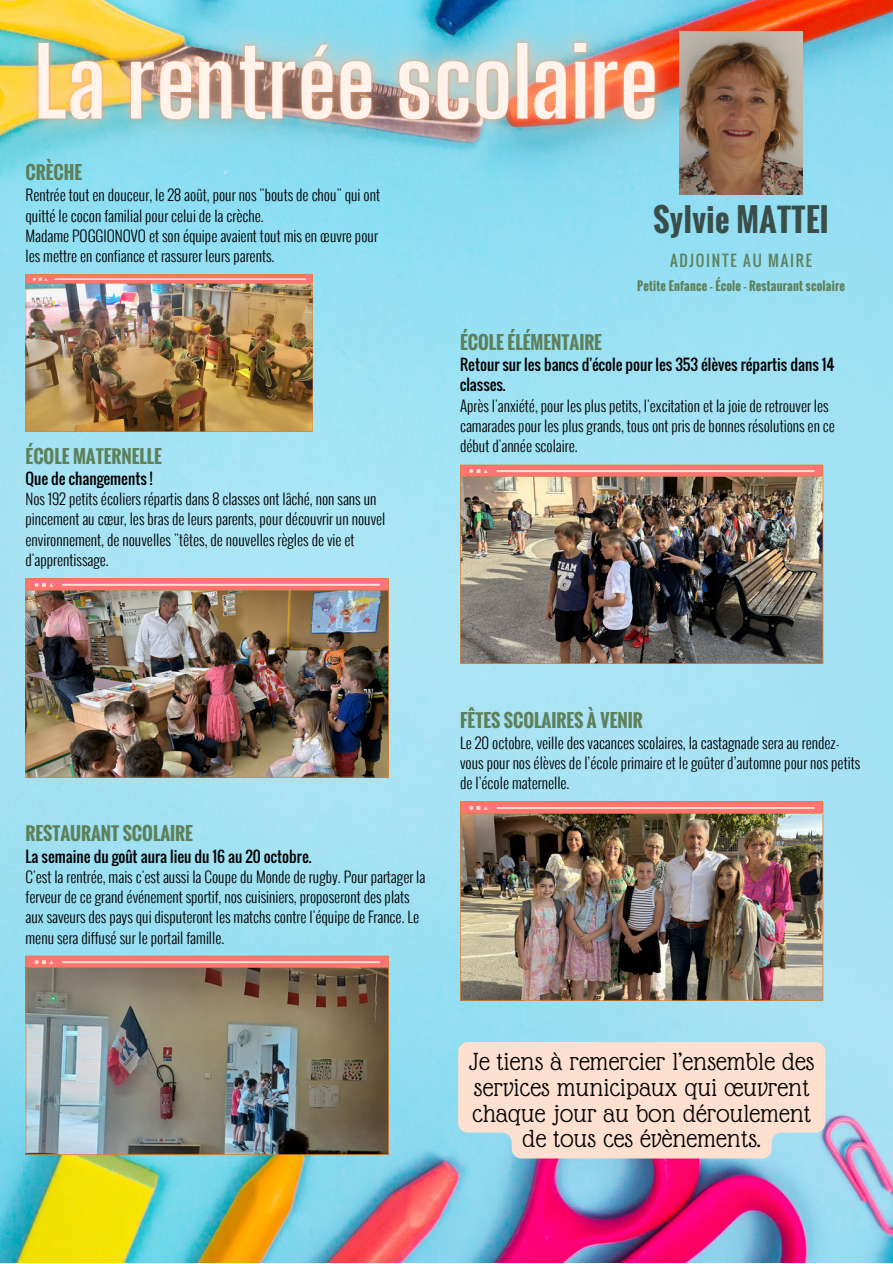
<style>
.page{position:relative;width:893px;height:1264px;background:#fff}
.page>*{position:absolute;margin:0;border:0;box-sizing:border-box;transform-origin:0 0}
.t1{font:700 31.35px "Oswald";letter-spacing:.015em;color:#3a4e49}
.t2{font:26.85px/25.8px "Glass Antiqua";letter-spacing:.01em;color:#000;text-align:center}
.t3{font:700 18px "Oswald";color:#5d805b}
.t4{font:300 15px/20.2px "Oswald";color:#000}
.t5{font:15px/20.2px "Oswald";color:#000}
.t6{font:15px "Oswald";letter-spacing:.115em;color:#5d805b}
.t7{font:700 12px "Oswald";letter-spacing:.015em;color:#5d805b}
</style>
<div class="page">
<img style="left:0;top:0;width:892px;height:1262px">
<img style="left:765px;top:32px;width:37px;height:163px">
<img style="left:26px;top:578px;width:363px;height:199px">
<svg style="left:35px;top:583px;width:18px;height:3px"></svg>
<hr style="left:62px;top:584px;width:318px;height:2px;background:#fde0d0">
<img style="left:460px;top:464px;width:363px;height:200px">
<svg style="left:469px;top:469px;width:18px;height:4px"></svg>
<hr style="left:496px;top:470px;width:318px;height:2px;background:#fde0d0">
<img style="left:26px;top:955px;width:363px;height:199px">
<svg style="left:35px;top:960px;width:18px;height:4px"></svg>
<hr style="left:62px;top:961px;width:318px;height:2px;background:#fde0d0">
<img style="left:460px;top:801px;width:363px;height:199px">
<svg style="left:469px;top:806px;width:18px;height:3px"></svg>
<hr style="left:496px;top:807px;width:318px;height:2px;background:#fde0d0">
<img style="left:0;top:0;width:765px;height:246px">
<div style="left:458px;top:1042px;width:367px;height:116px;background:#fde0d0"></div>
<img style="left:26px;top:274px;width:287px;height:158px">
<svg style="left:33px;top:277px;width:14px;height:4px"></svg>
<hr style="left:54px;top:278px;width:252px;height:2px;background:#fde0d0">
<p class="t3" style="left:26px;top:158px;width:58px">CRÈCHE</p>
<p class="t4" style="left:26px;top:184px;width:356px">Rentrée tout en douceur, le 28 août, pour nos "bouts de chou" qui ont quitté le cocon familial pour celui de la crèche.</p>
<p class="t4" style="left:26px;top:225px;width:354px">Madame POGGIONOVO et son équipe avaient tout mis en œuvre pour les mettre en confiance et rassurer leurs parents.</p>
<p class="t3" style="left:26px;top:442px;width:138px">ÉCOLE MATERNELLE</p>
<p class="t5" style="left:26px;top:468px;width:129px">Que de changements !</p>
<p class="t4" style="left:26px;top:488px;width:361px">Nos 192 petits écoliers répartis dans 8 classes ont lâché, non sans un pincement au cœur, les bras de leurs parents, pour découvrir un nouvel environnement, de nouvelles "têtes, de nouvelles règles de vie et d'apprentissage.</p>
<p class="t1" style="left:653px;top:196px;width:177px">Sylvie MATTEI</p>
<p class="t6" style="left:670px;top:249px;width:143px">ADJOINTE AU MAIRE</p>
<p class="t7" style="left:637px;top:277px;width:209px">Petite Enfance - École - Restaurant scolaire</p>
<p class="t3" style="left:460px;top:328px;width:143px">ÉCOLE ÉLÉMENTAIRE</p>
<p class="t5" style="left:460px;top:354px;width:376px">Retour sur les bancs d'école pour les 353 élèves répartis dans 14 classes.</p>
<p class="t4" style="left:460px;top:395px;width:376px">Après l'anxiété, pour les plus petits, l'excitation et la joie de retrouver les camarades pour les plus grands, tous ont pris de bonnes résolutions en ce début d'année scolaire.</p>
<p class="t3" style="left:26px;top:819px;width:169px">RESTAURANT SCOLAIRE</p>
<p class="t5" style="left:26px;top:845px;width:287px">La semaine du goût aura lieu du 16 au 20 octobre.</p>
<p class="t4" style="left:26px;top:866px;width:401px">C'est la rentrée, mais c'est aussi la Coupe du Monde de rugby. Pour partager la ferveur de ce grand événement sportif, nos cuisiniers, proposeront des plats aux saveurs des pays qui disputeront les matchs contre l'équipe de France. Le menu sera diffusé sur le portail famille.</p>
<p class="t3" style="left:460px;top:706px;width:184px">FÊTES SCOLAIRES À VENIR</p>
<p class="t4" style="left:460px;top:732px;width:401px">Le 20 octobre, veille des vacances scolaires, la castagnade sera au rendez&shy;vous pour nos élèves de l’école primaire et le goûter d’automne pour nos petits de l’école maternelle.</p>
<p class="t2" style="left:469px;top:1048px;width:346px">Je tiens à remercier l’ensemble des services municipaux qui œuvrent chaque jour au bon déroulement de tous ces évènements.</p>
</div>
